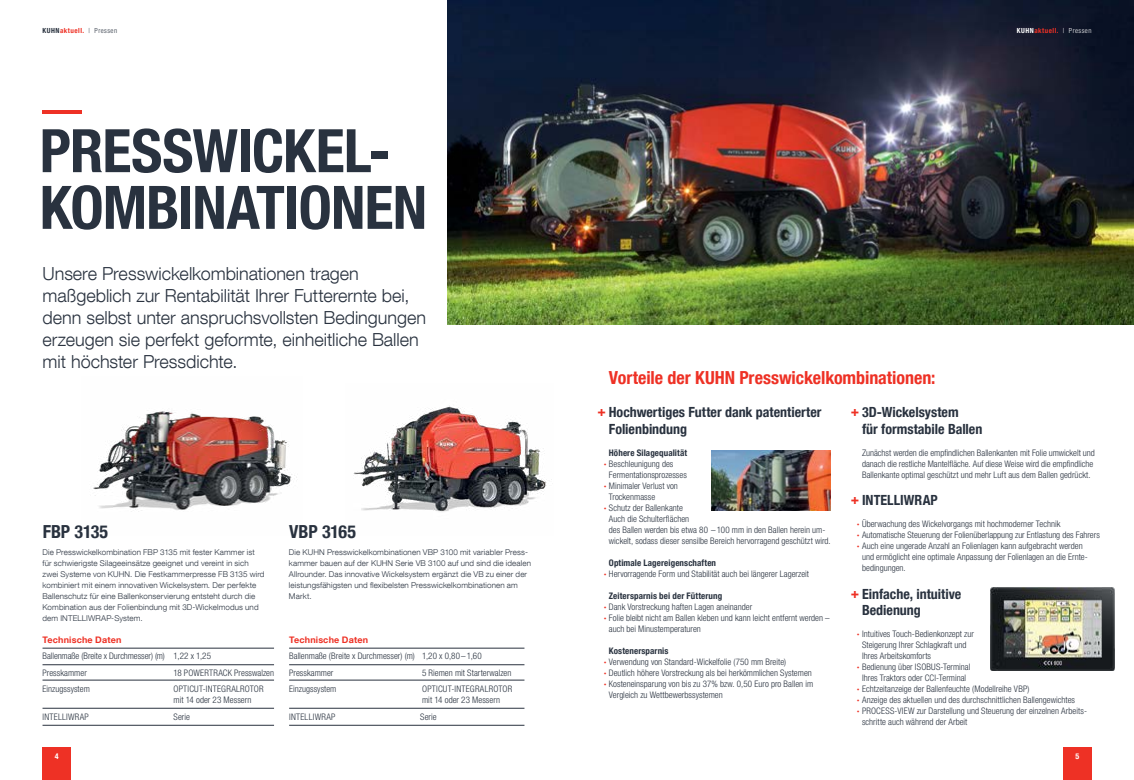
<style>
.page{position:relative;width:1134px;height:780px;background:#fff}
.page>*{position:absolute;margin:0;border:0;box-sizing:border-box;transform-origin:0 0}
.t1{font:700 condensed 60px/56.6px "Helvetica Neue LT Com";letter-spacing:-.015em;color:#29323f}
.t2{font:300 18px/22px "Helvetica Neue LT Com";letter-spacing:-.005em;color:#29323f}
.t3{font:700 condensed 18px "Helvetica Neue LT Com";letter-spacing:-.005em;color:#ee3125}
.t4{font:700 condensed 18px "Helvetica Neue LT Com";letter-spacing:-.005em;color:#29323f}
.t5{font:700 condensed 14px/16.5px "Helvetica Neue LT Com";color:#29323f}
.t6{font:300 condensed 9px/11px "Helvetica Neue LT Com";letter-spacing:.005em;color:#29323f}
.t7{font:700 condensed 9px "Helvetica Neue LT Com";letter-spacing:.01em;color:#29323f}
.t8{font:700 9px "Helvetica Neue LT Com";letter-spacing:.02em;color:#ee3125}
.t9{font:300 condensed 9px "Helvetica Neue LT Com";letter-spacing:.03em;color:#29323f}
.t10{font:300 8px/11px "Helvetica Neue LT Com";letter-spacing:.015em;color:#29323f}
.t11{font:700 condensed 8px "Helvetica Neue LT Com";color:#fff}
.t12{font:700 condensed 7px "Helvetica Neue LT Com";letter-spacing:.07em;color:#ee3125}
.s1{color:#29323f}
.s2{font-weight:300;color:#29323f}
.s3{color:#fff}
.s4{font-weight:300;color:#fff}
.s5{color:#ee3125}
.s6{font-weight:700;color:#ee3125}
.s7{font-weight:700}
</style>
<div class="page">
<img style="left:93px;top:411px;width:204px;height:101px">
<img style="left:353px;top:405px;width:199px;height:107px">
<hr style="left:43px;top:664px;width:231px;height:1px;background:#29323f">
<hr style="left:289px;top:664px;width:235px;height:1px;background:#29323f">
<hr style="left:43px;top:648px;width:231px;height:1px;background:#29323f">
<hr style="left:289px;top:648px;width:235px;height:1px;background:#29323f">
<hr style="left:43px;top:680px;width:231px;height:1px;background:#29323f">
<hr style="left:289px;top:680px;width:235px;height:1px;background:#29323f">
<hr style="left:43px;top:708px;width:231px;height:1px;background:#29323f">
<hr style="left:289px;top:708px;width:235px;height:1px;background:#29323f">
<hr style="left:43px;top:725px;width:231px;height:1px;background:#29323f">
<hr style="left:289px;top:725px;width:235px;height:1px;background:#29323f">
<img style="left:448px;top:0;width:686px;height:324px">
<hr style="left:43px;top:110px;width:39px;height:4px;background:#ee3125">
<img style="left:712px;top:450px;width:118px;height:60px">
<img style="left:990px;top:587px;width:124px;height:83px">
<div style="left:43px;top:747px;width:28px;height:33px;background:#ee3125"></div>
<div style="left:1063px;top:747px;width:28px;height:33px;background:#ee3125"></div>
<p class="t12" style="left:43px;top:26px;width:76px"><span class="s1">KUHN</span>aktuell. <span class="s2">| Pressen</span></p>
<p class="t12" style="left:1017px;top:26px;width:76px"><span class="s3">KUHN</span>aktuell. <span class="s4">| Pressen</span></p>
<h1 class="t1" style="left:40px;top:123px;width:389px">PRESSWICKEL-<br>KOMBINATIONEN</h1>
<h2 class="t2" style="left:43px;top:262px;width:385px">Unsere Presswickelkombinationen tragen maßgeblich zur Rentabilität Ihrer Futterernte bei, denn selbst unter anspruchsvollsten Bedingungen erzeugen sie perfekt geformte, einheitliche Ballen mit höchster Pressdichte.</h2>
<h2 class="t4" style="left:43px;top:521px;width:67px">FBP 3135</h2>
<h2 class="t4" style="left:289px;top:521px;width:68px">VBP 3165</h2>
<p class="t10" style="left:43px;top:546px;width:223px">Die Presswickelkombination FBP 3135 mit fester Kammer ist für schwierigste Silageeinsätze geeignet und vereint in sich zwei Systeme von KUHN. Die Festkammerpresse FB 3135 wird kombiniert mit einem innovativen Wickelsystem. Der perfekte Ballenschutz für eine Ballenkonservierung entsteht durch die Kombination aus der Folienbindung mit 3D-Wickelmodus und dem INTELLIWRAP-System.</p>
<p class="t10" style="left:289px;top:546px;width:244px">Die KUHN Presswickelkombinationen VBP 3100 mit variabler Press&shy;kammer bauen auf der KUHN Serie VB 3100 auf und sind die idealen Allrounder. Das innovative Wickelsystem ergänzt die VB zu einer der leistungsfähigsten und flexibelsten Presswickelkombinationen am Markt.</p>
<p class="t8" style="left:43px;top:633px;width:80px">Technische Daten</p>
<p class="t8" style="left:289px;top:633px;width:80px">Technische Daten</p>
<p class="t6" style="left:43px;top:650px;width:170px">Ballenmaße (Breite x Durchmesser) (m) 1,22 x 1,25</p>
<p class="t6" style="left:289px;top:650px;width:194px">Ballenmaße (Breite x Durchmesser) (m) 1,20 x 0,80 –1,60</p>
<p class="t6" style="left:43px;top:667px;width:46px">Presskammer</p>
<p class="t6" style="left:174px;top:667px;width:102px">18 POWERTRACK Presswalzen</p>
<p class="t6" style="left:289px;top:667px;width:46px">Presskammer</p>
<p class="t6" style="left:422px;top:667px;width:91px">5 Riemen mit Starterwalzen</p>
<p class="t6" style="left:43px;top:683px;width:49px">Einzugssystem</p>
<p class="t6" style="left:174px;top:683px;width:92px">OPTICUT-INTEGRALROTOR mit 14 oder 23 Messern</p>
<p class="t6" style="left:289px;top:683px;width:49px">Einzugssystem</p>
<p class="t6" style="left:422px;top:683px;width:92px">OPTICUT-INTEGRALROTOR mit 14 oder 23 Messern</p>
<p class="t9" style="left:43px;top:711px;width:48px">INTELLIWRAP</p>
<p class="t6" style="left:174px;top:710px;width:18px">Serie</p>
<p class="t9" style="left:289px;top:711px;width:48px">INTELLIWRAP</p>
<p class="t6" style="left:420px;top:710px;width:18px">Serie</p>
<h2 class="t3" style="left:609px;top:367px;width:328px">Vorteile der KUHN Presswickelkombinationen:</h2>
<h3 class="t5" style="left:862px;top:404px;width:122px;text-indent:-11px"><span class="s5">+</span> 3D-Wickelsystem<br>für formstabile Ballen</h3>
<p class="t6" style="left:862px;top:447px;width:234px">Zunächst werden die empfindlichen Ballenkanten mit Folie umwickelt und danach die restliche Mantelfläche. Auf diese Weise wird die empfindliche<br>Ballenkante optimal geschützt und mehr Luft aus dem Ballen gedrückt.</p>
<h3 class="t5" style="left:851px;top:492px;width:89px"><span class="s5">+</span> INTELLIWRAP</h3>
<p class="t6" style="left:857px;top:518px;width:205px"><span class="s6">∙</span> Überwachung des Wickelvorgangs mit hochmoderner Technik</p>
<p class="t6" style="left:857px;top:529px;width:244px"><span class="s6">∙</span> Automatische Steuerung der Folienüberlappung zur Entlastung des Fahrers</p>
<p class="t6" style="left:857px;top:540px;width:227px"><span class="s6">∙</span> Auch eine ungerade Anzahl an Folienlagen kann aufgebracht werden</p>
<p class="t6" style="left:862px;top:551px;width:226px">und ermöglicht eine optimale Anpassung der Folienlagen an die Ernte-</p>
<p class="t6" style="left:862px;top:562px;width:45px">bedingungen.</p>
<h3 class="t5" style="left:862px;top:585px;width:101px;text-indent:-11px"><span class="s5">+</span> Einfache, intuitive<br>Bedienung</h3>
<p class="t6" style="left:857px;top:628px;width:118px"><span class="s6">∙</span> Intuitives Touch-Bedienkonzept zur</p>
<p class="t6" style="left:862px;top:639px;width:106px">Steigerung Ihrer Schlagkraft und</p>
<p class="t6" style="left:862px;top:650px;width:71px">Ihres Arbeitskomforts</p>
<p class="t6" style="left:857px;top:661px;width:115px"><span class="s6">∙</span> Bedienung über ISOBUS-Terminal</p>
<p class="t6" style="left:862px;top:672px;width:106px">Ihres Traktors oder CCI-Terminal</p>
<p class="t6" style="left:857px;top:683px;width:174px"><span class="s6">∙</span> Echtzeitanzeige der Ballenfeuchte (Modellreihe VBP)</p>
<p class="t6" style="left:857px;top:694px;width:219px"><span class="s6">∙</span> Anzeige des aktuellen und des durchschnittlichen Ballengewichtes</p>
<p class="t6" style="left:857px;top:705px;width:231px"><span class="s6">∙</span> PROCESS-VIEW zur Darstellung und Steuerung der einzelnen Arbeits-</p>
<p class="t6" style="left:862px;top:716px;width:107px">schritte auch während der Arbeit</p>
<h3 class="t5" style="left:609px;top:404px;width:214px;text-indent:-11px"><span class="s5">+</span> Hochwertiges Futter dank patentierter<br>Folienbindung</h3>
<p class="t7" style="left:609px;top:447px;width:80px">Höhere Silagequalität</p>
<p class="t6" style="left:604px;top:458px;width:71px"><span class="s6">∙</span> Beschleunigung des</p>
<p class="t6" style="left:609px;top:469px;width:80px">Fermentationsprozesses</p>
<p class="t6" style="left:604px;top:480px;width:75px"><span class="s6">∙</span> Minimaler Verlust von</p>
<p class="t6" style="left:609px;top:491px;width:48px">Trockenmasse</p>
<p class="t6" style="left:604px;top:502px;width:80px"><span class="s6">∙</span> Schutz der Ballenkante</p>
<p class="t6" style="left:609px;top:513px;width:82px">Auch die Schulterflächen</p>
<p class="t6" style="left:609px;top:524px;width:218px">des Ballen werden bis etwa 80 –100 mm in den Ballen herein um-</p>
<p class="t6" style="left:609px;top:535px;width:223px">wickelt, sodass dieser sensilbe Bereich hervorragend geschützt wird.</p>
<p class="t6" style="left:604px;top:557px;width:207px;text-indent:5px"><span class="s7">Optimale Lagereigenschaften<br></span><span class="s6">∙</span> Hervorragende Form und Stabilität auch bei längerer Lagerzeit</p>
<p class="t7" style="left:609px;top:590px;width:115px">Zeitersparnis bei der Fütterung</p>
<p class="t6" style="left:604px;top:601px;width:150px"><span class="s6">∙</span> Dank Vorstreckung haften Lagen aneinander</p>
<p class="t6" style="left:604px;top:612px;width:227px"><span class="s6">∙</span> Folie bleibt nicht am Ballen kleben und kann leicht entfernt werden –</p>
<p class="t6" style="left:609px;top:623px;width:94px">auch bei Minustemperaturen</p>
<p class="t7" style="left:609px;top:645px;width:61px">Kostenersparnis</p>
<p class="t6" style="left:604px;top:656px;width:184px"><span class="s6">∙</span> Verwendung von Standard-Wickelfolie (750 mm Breite)</p>
<p class="t6" style="left:604px;top:667px;width:209px"><span class="s6">∙</span> Deutlich höhere Vorstreckung als bei herkömmlichen Systemen</p>
<p class="t6" style="left:604px;top:677px;width:211px"><span class="s6">∙</span> Kosteneinsparung von bis zu 37% bzw. 0,50 Euro pro Ballen im</p>
<p class="t6" style="left:609px;top:688px;width:115px">Vergleich zu Wettbewerbssystemen</p>
<p class="t11" style="left:55px;top:751px;width:5px">4</p>
<p class="t11" style="left:1075px;top:751px;width:5px">5</p>
</div>
